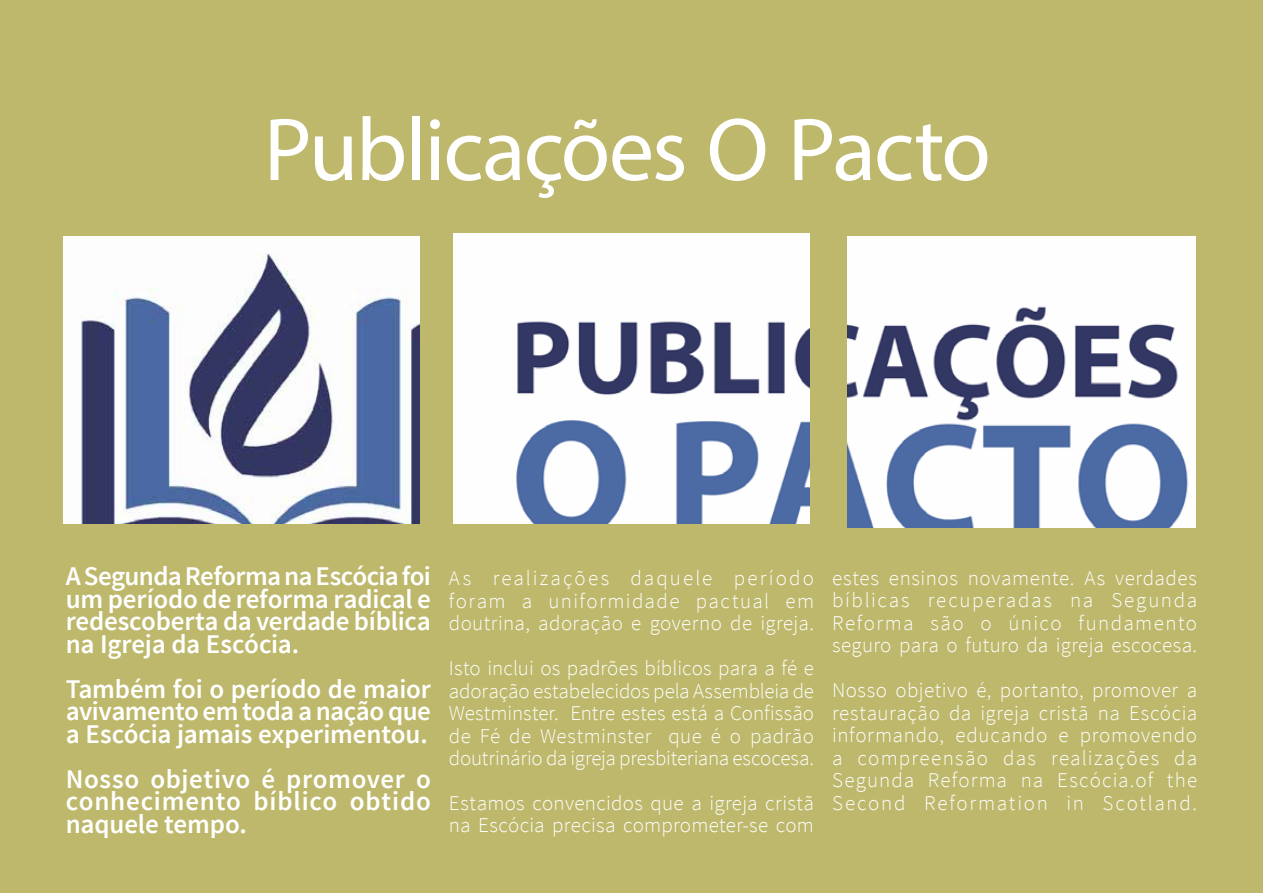
<style>
.page{position:relative;width:1263px;height:893px;background:#bdb86b}
.page>*{position:absolute;margin:0;border:0;box-sizing:border-box;transform-origin:0 0}
.t1{font:90px "Myriad Pro";letter-spacing:-.025em;color:#fff}
.t2{font:600 27px/22.5px "Source Sans Pro";letter-spacing:-.005em;color:#fff;text-align:justify}
.t3{font:300 21px/22.5px "Source Sans Pro";letter-spacing:.015em;color:#fff;text-align:justify}
</style>
<div class="page">
<img style="left:848px;top:237px;width:347px;height:291px">
<img style="left:454px;top:233px;width:355px;height:291px">
<img style="left:64px;top:237px;width:356px;height:287px">
<h1 class="t1" style="left:264px;top:94px;width:728px">Publicações O Pacto</h1>
<p class="t2" style="left:66px;top:566px;width:367px">A Segunda Reforma na Escócia foi um período de reforma radical e redescoberta da verdade bíblica na Igreja da Escócia.</p>
<p class="t2" style="left:66px;top:678px;width:367px">Também foi o período de maior avivamento em toda a nação que a Escócia jamais experimentou.</p>
<p class="t2" style="left:66px;top:768px;width:367px">Nosso objetivo é promover o conhecimento bíblico obtido naquele tempo.</p>
<p class="t3" style="left:449px;top:567px;width:367px">As realizações daquele período foram a uniformidade pactual em doutrina, adoração e governo de igreja.</p>
<p class="t3" style="left:449px;top:657px;width:367px">Isto inclui os padrões bíblicos para a fé e adoração estabelecidos pela Assembleia de Westminster. Entre estes está a Confissão de Fé de Westminster que é o padrão doutrinário da igreja presbiteriana escocesa.</p>
<p class="t3" style="left:449px;top:792px;width:367px">Estamos convencidos que a igreja cristã na Escócia precisa comprometer-se com</p>
<p class="t3" style="left:832px;top:567px;width:367px">estes ensinos novamente. As verdades bíblicas recuperadas na Segunda Reforma são o único fundamento seguro para o futuro da igreja escocesa.</p>
<p class="t3" style="left:832px;top:679px;width:367px">Nosso objetivo é, portanto, promover a restauração da igreja cristã na Escócia informando, educando e promovendo a compreensão das realizações da Segunda Reforma na Escócia.of the Second Reformation in Scotland.</p>
</div>
